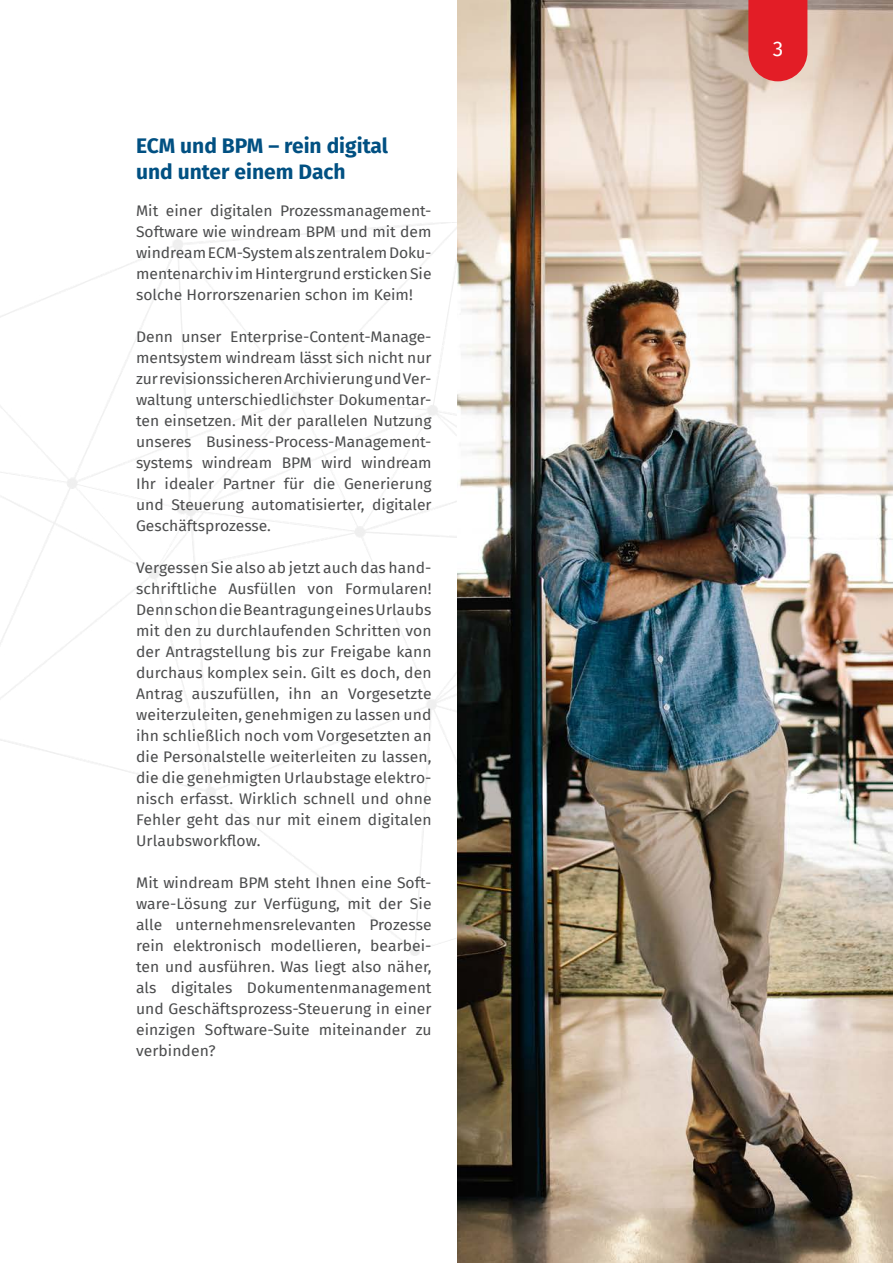
<style>
.page{position:relative;width:893px;height:1263px;background:#fff}
.page>*{position:absolute;margin:0;border:0;box-sizing:border-box;transform-origin:0 0}
.Überschrift_1{font:700 21px/26.2px "Fira Sans";color:#015082}
.t1{font:21px "Fira Sans";color:#fff}
.Fließext{font:15px/21px "Fira Sans";color:#4b4c4d;text-align:justify;scale:1.04 1}
</style>
<div class="page">
<img style="left:457px;top:0;width:436px;height:1263px">
<svg style="left:748px;top:0;width:59px;height:81px;background:#e22a31"></svg>
<p class="Überschrift_1" style="left:136px;top:131px;width:254px">ECM und BPM – rein digital und unter einem Dach</p>
<p class="Fließext" style="left:136px;top:200px;width:286px">Mit einer digitalen Prozessmanagement-Software wie windream BPM und mit dem windream ECM-System als zentralem Doku&shy;mentenarchiv im Hintergrund ersticken Sie solche Horrorszenarien schon im Keim!</p>
<p class="Fließext" style="left:136px;top:326px;width:286px">Denn unser Enterprise-Content-Manage&shy;mentsystem windream lässt sich nicht nur zur revisionssicheren Archivierung und Ver&shy;waltung unterschiedlichster Dokumentar&shy;ten einsetzen. Mit der parallelen Nutzung unseres Business-Process-Management&shy;systems windream BPM wird windream Ihr idealer Partner für die Generierung und Steuerung automatisierter, digitaler Geschäftsprozesse.</p>
<p class="Fließext" style="left:136px;top:557px;width:286px">Vergessen Sie also ab jetzt auch das hand&shy;schriftliche Ausfüllen von Formularen!<br>Denn schon die Beantragung eines Urlaubs mit den zu durchlaufenden Schritten von der Antragstellung bis zur Freigabe kann durchaus komplex sein. Gilt es doch, den Antrag auszufüllen, ihn an Vorgesetzte weiterzuleiten, genehmigen zu lassen und ihn schließlich noch vom Vorgesetzten an die Personalstelle weiterleiten zu lassen, die die genehmigten Urlaubstage elektro&shy;nisch erfasst. Wirklich schnell und ohne Fehler geht das nur mit einem digitalen Urlaubsworkflow.</p>
<p class="Fließext" style="left:136px;top:872px;width:286px">Mit windream BPM steht Ihnen eine Soft&shy;ware-Lösung zur Verfügung, mit der Sie alle unternehmensrelevanten Prozesse rein elektronisch modellieren, bearbei&shy;ten und ausführen. Was liegt also näher, als digitales Dokumentenmanagement und Geschäftsprozess-Steuerung in einer einzigen Software-Suite miteinander zu verbinden?</p>
<h1 class="t1" style="left:773px;top:33px;width:12px">3</h1>
</div>
